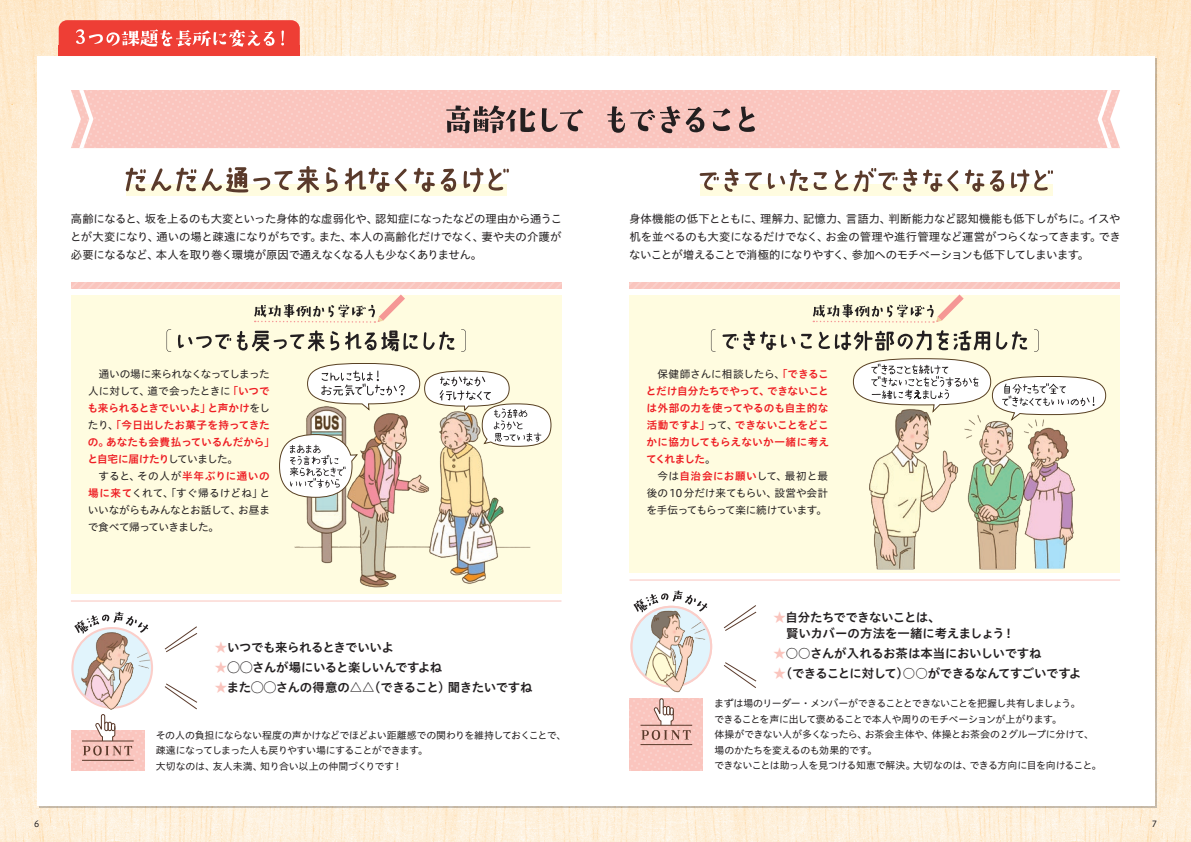
<style>
.page{position:relative;width:1191px;height:842px;background:#fff}
.page>*{position:absolute;margin:0;border:0;box-sizing:border-box;transform-origin:0 0}
.t1{font:12.4px/16px "Hiragino UD Sans Std W6";letter-spacing:-.035em;color:#231f20}
.t2{font:11.3px/18px "Hiragino UD Sans Std W4";letter-spacing:-.04em;color:#231f20;text-align:justify}
.t3{font:10.6px/17px "Hiragino UD Sans Std W4";letter-spacing:-.02em;color:#231f20;text-align:justify}
.t4{font:10.6px/17px "Hiragino UD Sans Std W6";letter-spacing:-.015em;color:#ee1d23}
.t5{font:10.6px "Hiragino UD Sans Std W4";letter-spacing:.005em;color:#231f20}
.t6{font:9.9px/15.5px "Hiragino UD Sans Std W4";letter-spacing:-.04em;color:#231f20}
.t7{font:8.5px "Hiragino UD Sans Std W4";color:#231f20}
.s1{font-family:"Hiragino UD Sans Std W6";color:#ee1d23}
.s2{font-family:"Hiragino UD Sans Std W4";color:#231f20}
.s3{color:#fac5be}
</style>
<div class="page">
<img style="left:0;top:0;width:1191px;height:842px">
<div style="left:37px;top:56px;width:558px;height:749px;background:#fff"></div>
<hr style="left:71px;top:600px;width:490px;height:1px;background:#fac5be">
<div style="left:59px;top:20px;width:241px;height:36px;background:#ee3e35;border-radius:9px"></div>
<div style="left:59px;top:46px;width:241px;height:10px;background:#ee3e35"></div>
<div style="left:71px;top:282px;width:490px;height:7px;background:#fac5be"></div>
<div style="left:71px;top:730px;width:73px;height:41px;background:#fac5be"></div>
<hr style="left:82px;top:760px;width:52px;height:1px;background:#5a3a2b">
<svg style="left:76px;top:29px;width:198px;height:18px"></svg>
<svg style="left:281px;top:31px;width:3px;height:15px"></svg>
<svg style="left:164px;top:626px;width:34px;height:27px"></svg>
<svg style="left:164px;top:683px;width:33px;height:27px"></svg>
<svg style="left:71px;top:612px;width:78px;height:144px"></svg>
<img style="left:73px;top:631px;width:80px;height:87px">
<div style="left:71px;top:296px;width:490px;height:298px;background:#fffce0"></div>
<img style="left:294px;top:498px;width:237px;height:90px">
<svg style="left:254px;top:294px;width:151px;height:29px"></svg>
<svg style="left:279px;top:363px;width:272px;height:135px"></svg>
<svg style="left:178px;top:334px;width:53px;height:15px"></svg>
<svg style="left:237px;top:330px;width:102px;height:21px"></svg>
<svg style="left:345px;top:330px;width:109px;height:21px"></svg>
<svg style="left:167px;top:329px;width:4px;height:22px"></svg>
<svg style="left:461px;top:329px;width:5px;height:22px"></svg>
<div style="left:126px;top:185px;width:381px;height:11px;background:#fffce0"></div>
<svg style="left:126px;top:166px;width:193px;height:27px"></svg>
<svg style="left:326px;top:167px;width:12px;height:25px"></svg>
<svg style="left:344px;top:168px;width:63px;height:24px"></svg>
<svg style="left:414px;top:168px;width:42px;height:24px"></svg>
<svg style="left:463px;top:168px;width:46px;height:24px"></svg>
<div style="left:595px;top:56px;width:559px;height:749px;background:#fff"></div>
<hr style="left:629px;top:579px;width:491px;height:1px;background:#fac5be">
<div style="left:629px;top:282px;width:491px;height:7px;background:#fac5be"></div>
<div style="left:629px;top:699px;width:74px;height:72px;background:#fac5be"></div>
<svg style="left:71px;top:90px;width:1049px;height:58px;background:#f1c0ba"></svg>
<div style="left:629px;top:296px;width:491px;height:277px;background:#fffce0"></div>
<svg style="left:813px;top:294px;width:150px;height:29px"></svg>
<svg style="left:641px;top:698px;width:49px;height:42px"></svg>
<hr style="left:640px;top:725px;width:52px;height:1px;background:#5a3a2b">
<hr style="left:640px;top:744px;width:52px;height:1px;background:#5a3a2b">
<svg style="left:711px;top:329px;width:4px;height:22px"></svg>
<svg style="left:722px;top:331px;width:73px;height:19px"></svg>
<svg style="left:801px;top:334px;width:11px;height:15px"></svg>
<svg style="left:818px;top:330px;width:172px;height:21px"></svg>
<svg style="left:996px;top:331px;width:31px;height:19px"></svg>
<div style="left:700px;top:185px;width:352px;height:11px;background:#fffce0"></div>
<svg style="left:699px;top:172px;width:19px;height:18px"></svg>
<svg style="left:724px;top:168px;width:14px;height:24px"></svg>
<svg style="left:745px;top:169px;width:82px;height:22px"></svg>
<svg style="left:834px;top:168px;width:63px;height:24px"></svg>
<svg style="left:903px;top:168px;width:14px;height:24px"></svg>
<svg style="left:923px;top:169px;width:35px;height:23px"></svg>
<svg style="left:965px;top:169px;width:39px;height:23px"></svg>
<svg style="left:1010px;top:169px;width:43px;height:23px"></svg>
<svg style="left:723px;top:605px;width:34px;height:26px"></svg>
<svg style="left:723px;top:662px;width:34px;height:26px"></svg>
<svg style="left:630px;top:590px;width:82px;height:83px"></svg>
<img style="left:869px;top:421px;width:206px;height:149px">
<img style="left:640px;top:609px;width:68px;height:84px">
<svg style="left:853px;top:358px;width:253px;height:63px"></svg>
<p class="t2" style="left:70px;top:209px;width:493px">高齢になると、坂を上るのも大変といった身体的な虚弱化や、認知症になったなどの理由から通うことが大変になり、通いの場と疎遠になりがちです。また、本人の高齢化だけでなく、妻や夫の介護が必要になるなど、本人を取り巻く環境が原因で通えなくなる人も少なくありません。</p>
<p class="t3" style="left:88px;top:364px;width:183px">　通いの場に来られなくなってしまった人に対して、道で会ったときに<span class="s1">「いつで</span></p>
<p class="t4" style="left:87px;top:398px;width:189px">も来られるときでいいよ」と声かけ<span class="s2">をしたり、</span>「今日出したお菓子を持ってきたの。あなたも会費払っているんだから」と自宅に届けたり<span class="s2">していました。</span></p>
<p class="t3" style="left:88px;top:466px;width:184px">　すると、その人が<span class="s1">半年ぶりに通いの場に来て</span>くれて、「すぐ帰るけどね」といいながらもみんなとお話して、お昼まで食べて帰っていきました。</p>
<p class="t7" style="left:34px;top:817px;width:7px">6</p>
<p class="t1" style="left:215px;top:638px;width:181px"><span class="s3">★</span>いつでも来られるときでいいよ</p>
<p class="t1" style="left:215px;top:658px;width:229px"><span class="s3">★</span>◯◯さんが場にいると楽しいんですよね</p>
<p class="t1" style="left:215px;top:678px;width:319px"><span class="s3">★</span>また◯◯さんの得意の△△（できること）聞きたいですね</p>
<p class="t6" style="left:156px;top:727px;width:412px">その人の負担にならない程度の声かけなどでほどよい距離感での関わりを維持しておくことで、疎遠になってしまった人も戻りやすい場にすることができます。<br>大切なのは、友人未満、知り合い以上の仲間づくりです！</p>
<p class="t2" style="left:629px;top:209px;width:493px">身体機能の低下とともに、理解力、記憶力、言語力、判断能力など認知機能も低下しがちに。イスや机を並べるのも大変になるだけでなく、お金の管理や進行管理など運営がつらくなってきます。できないことが増えることで消極的になりやすく、参加へのモチベーションも低下してしまいます。</p>
<p class="t5" style="left:646px;top:365px;width:184px">　保健師さんに相談したら、<span class="s1">「できるこ</span></p>
<p class="t4" style="left:646px;top:381px;width:185px;text-align:justify">とだけ自分たちでやって、できないことは外部の力を使ってやるのも自主的な活動ですよ」<span class="s2">って、</span>できないことをどこかに協力してもらえないか一緒に考えてくれました<span class="s2">。</span></p>
<p class="t3" style="left:646px;top:466px;width:183px">　今は<span class="s1">自治会にお願い</span>して、最初と最後の10 分だけ来てもらい、設営や会計を手伝ってもらって楽に続けています。</p>
<p class="t1" style="left:773px;top:609px;width:243px"><span class="s3">★</span>自分たちでできないことは、<br>　賢いカバーの方法を一緒に考えましょう！</p>
<p class="t1" style="left:773px;top:645px;width:269px"><span class="s3">★</span>○○さんが入れるお茶は本当においしいですね</p>
<p class="t1" style="left:773px;top:665px;width:309px"><span class="s3">★</span>（できることに対して）○○ができるなんてすごいですよ</p>
<p class="t6" style="left:714px;top:695px;width:389px">まずは場のリーダー・メンバーができることとできないことを把握し共有しましょう。<br>できることを声に出して褒めることで本人や周りのモチベーションが上がります。<br>体操ができない人が多くなったら、お茶会主体や、体操とお茶会の2グループに分けて、場のかたちを変えるのも効果的です。<br>できないことは助っ人を見つける知恵で解決。大切なのは、できる方向に目を向けること。</p>
<p class="t7" style="left:1151px;top:817px;width:7px">7</p>
</div>
